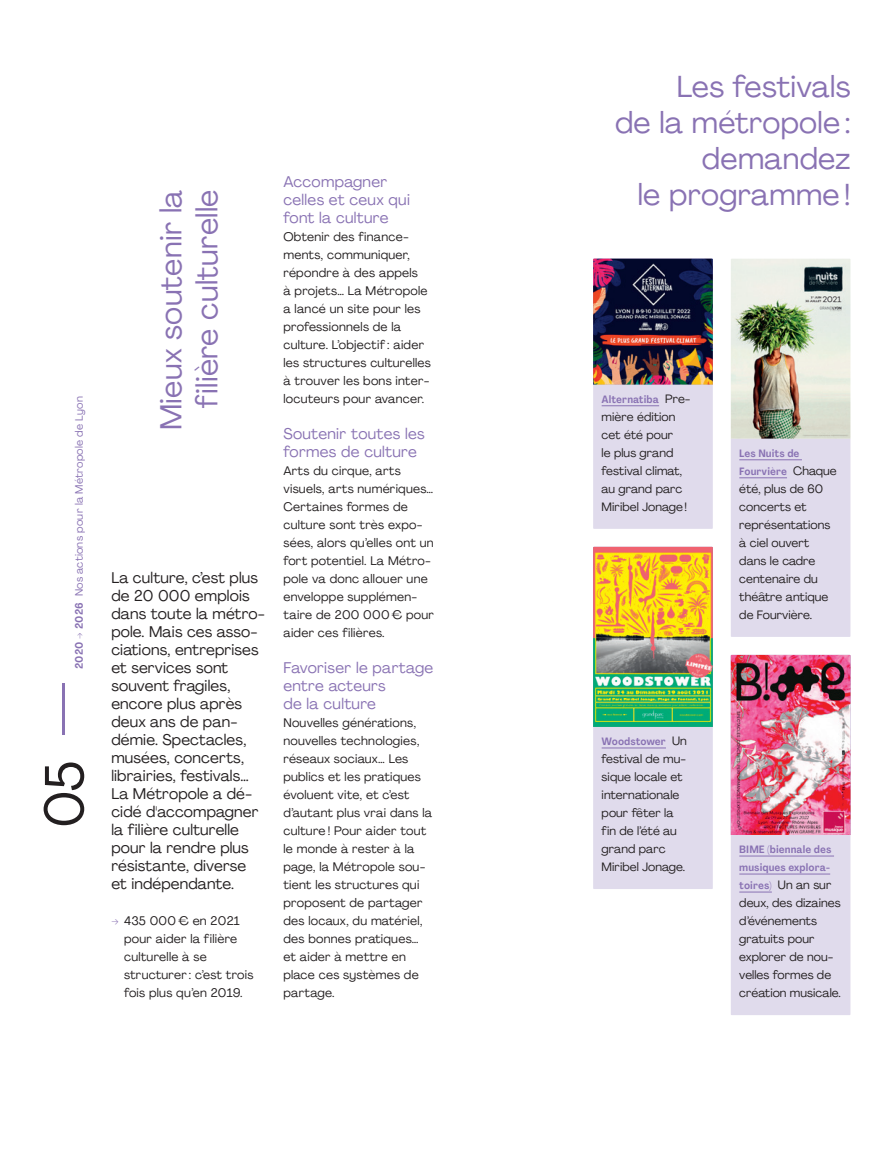
<style>
.page{position:relative;width:893px;height:1170px;background:#fff}
.page>*{position:absolute;margin:0;border:0;box-sizing:border-box;transform-origin:0 0}
.t1{font:53.85px "Agrandir";color:#231f20}
.H2_-_Axe_5{font:30px/36px "Agrandir";letter-spacing:.01em;color:#8972b3;text-align:right}
.Texte_courant_-_10_2{font:15.3px/18px "Agrandir";letter-spacing:.01em;color:#231f20}
.Chapo_-_Axe_1{font:15.3px/18px "Agrandir";letter-spacing:.02em;color:#8972b3}
.Texte_courant_-_8_2{font:12.3px/18px "Agrandir";letter-spacing:.02em;color:#231f20}
.Festival_-_Textes{font:12px/18px "Agrandir";letter-spacing:.005em;color:#231f20}
.t2{font:10.65px "Agrandir";letter-spacing:.02em;color:#8972b3}
.Festival_-_Textes-2{font:700 10.5px/18px "Agrandir Text";letter-spacing:.005em;color:#8972b3}
.s1{font-family:"Agrandir Text";font-weight:700}
.s2{color:#8972b3}
.s3{font-family:"Agrandir";font-weight:400;font-size:12px;color:#231f20}
</style>
<div class="page">
<img style="left:593px;top:259px;width:120px;height:270px">
<hr style="left:602px;top:405px;width:57px;height:1px;background:#8972b3">
<img style="left:731px;top:655px;width:119px;height:360px">
<hr style="left:739px;top:855px;width:95px;height:1px;background:#8972b3">
<hr style="left:739px;top:873px;width:91px;height:1px;background:#8972b3">
<hr style="left:739px;top:891px;width:33px;height:1px;background:#8972b3">
<img style="left:731px;top:259px;width:119px;height:180px">
<div style="left:731px;top:439px;width:119px;height:198px;background:#e0dbec"></div>
<hr style="left:739px;top:459px;width:63px;height:1px;background:#8972b3">
<hr style="left:739px;top:477px;width:48px;height:1px;background:#8972b3">
<svg style="left:593px;top:547px;width:120px;height:342px;background:#c4c39b"></svg>
<hr style="left:602px;top:747px;width:64px;height:1px;background:#8972b3">
<p class="t2" style="left:73px;top:669px;width:274px;rotate:-90deg"><span class="s1">2020 → 2026</span> Nos actions pour la Métropole de Lyon</p>
<h1 class="t1" style="left:31px;top:827px;width:148px;rotate:-90deg">05 <span class="s2">—</span></h1>
<p class="H2_-_Axe_5" style="left:153px;top:430px;width:242px;rotate:-90deg">Mieux soutenir la filière culturelle</p>
<p class="Texte_courant_-_10_2" style="left:111px;top:568px;width:155px">La culture, c’est plus de 20 000 emplois dans toute la métro&shy;pole. Mais ces asso&shy;ciations, entreprises et services sont souvent fragiles, encore plus après deux ans de pan&shy;démie. Spectacles, musées, concerts, librairies, festivals…<br>La Métropole a dé&shy;cidé d'accompagner la filière culturelle pour la rendre plus résistante, diverse et indépendante.</p>
<p class="Texte_courant_-_8_2" style="left:124px;top:911px;width:131px;text-indent:-13px"><span class="s2">→</span> 435 000 € en 2021 pour aider la filière culturelle à se structurer : c’est trois fois plus qu’en 2019.</p>
<p class="Chapo_-_Axe_1" style="left:283px;top:172px;width:128px">Accompagner celles et ceux qui font la culture</p>
<p class="Texte_courant_-_8_2" style="left:283px;top:227px;width:149px">Obtenir des finance&shy;ments, communiquer, répondre à des appels<br>à projets… La Métropole a lancé un site pour les professionnels de la culture. L’objectif : aider les structures culturelles à trouver les bons inter&shy;locuteurs pour avancer.</p>
<p class="Chapo_-_Axe_1" style="left:283px;top:424px;width:143px">Soutenir toutes les formes de culture</p>
<p class="Texte_courant_-_8_2" style="left:283px;top:461px;width:152px">Arts du cirque, arts visuels, arts numériques…<br>Certaines formes de culture sont très expo&shy;sées, alors qu’elles ont un fort potentiel. La Métro&shy;pole va donc allouer une enveloppe supplémen&shy;taire de 200 000 € pour aider ces filières.</p>
<p class="Chapo_-_Axe_1" style="left:283px;top:658px;width:151px">Favoriser le partage entre acteurs<br>de la culture</p>
<p class="Texte_courant_-_8_2" style="left:283px;top:713px;width:150px">Nouvelles générations, nouvelles technologies, réseaux sociaux… Les publics et les pratiques évoluent vite, et c’est d’autant plus vrai dans la culture ! Pour aider tout le monde à rester à la page, la Métropole sou&shy;tient les structures qui proposent de partager des locaux, du matériel, des bonnes pratiques… et aider à mettre en place ces systèmes de partage.</p>
<p class="H2_-_Axe_5" style="left:615px;top:68px;width:237px">Les festivals<br>de la métropole : demandez<br>le programme!</p>
<p class="Festival_-_Textes-2" style="left:602px;top:390px;width:90px">Alternatiba <span class="s3">Pre-</span></p>
<p class="Festival_-_Textes" style="left:602px;top:407px;width:87px">mière édition cet été pour<br>le plus grand festival climat, au grand parc<br>Miribel Jonage!</p>
<p class="Festival_-_Textes-2" style="left:602px;top:732px;width:87px">Woodstower <span class="s3">Un</span></p>
<p class="Festival_-_Textes" style="left:602px;top:749px;width:86px">festival de mu&shy;sique locale et internationale pour fêter la fin de l’été au grand parc<br>Miribel Jonage.</p>
<p class="Festival_-_Textes-2" style="left:739px;top:444px;width:99px">Les Nuits de<br>Fourvière <span class="s3">Chaque</span></p>
<p class="Festival_-_Textes" style="left:739px;top:479px;width:92px">été, plus de 60 concerts et représentations à ciel ouvert dans le cadre centenaire du théâtre antique de Fourvière.</p>
<p class="Festival_-_Textes-2" style="left:739px;top:840px;width:94px">BIME (biennale des musiques explora&shy;toires) <span class="s3">Un an sur</span></p>
<p class="Festival_-_Textes" style="left:739px;top:893px;width:103px">deux, des dizaines d’événements gratuits pour explorer de nou&shy;velles formes de création musicale.</p>
</div>
